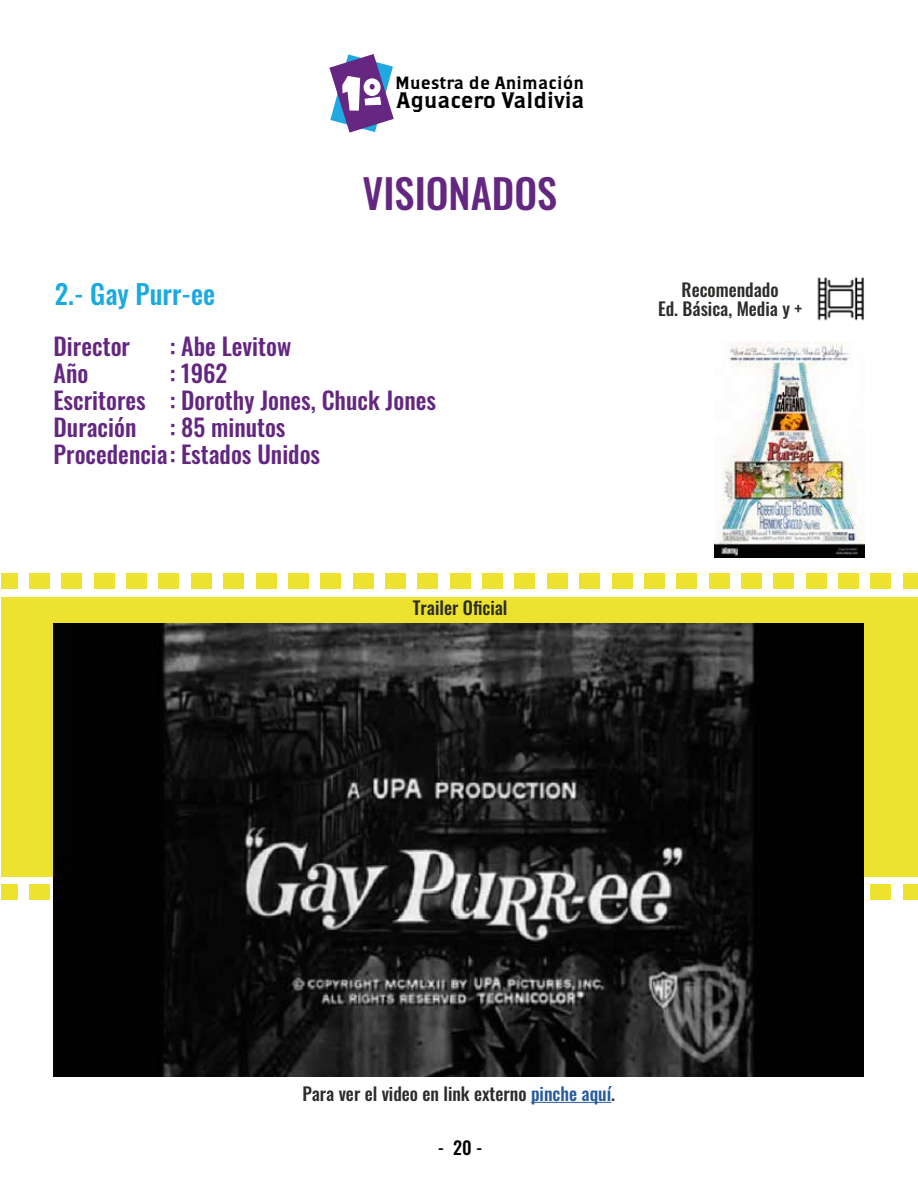
<style>
.page{position:relative;width:918px;height:1188px;background:#fff}
.page>*{position:absolute;margin:0;border:0;box-sizing:border-box;transform-origin:0 0}
.t1{font:500 40.5px "Oswald";color:#642781}
.t2{font:500 27px "Oswald";color:#1aa9e0}
.t3{font:500 24px/27px "Oswald";color:#642781}
.t4{font:22.35px "Brothers OT";color:#000}
.t5{font:500 18px/19.5px "Oswald";color:#2c2c2a;text-align:center}
.t6{font:500 18px "Oswald";color:#000}
.t7{font:17.7px "Brothers OT";letter-spacing:.01em;color:#000}
.s1{color:#275b9b}
</style>
<div class="page">
<div style="left:1px;top:597px;width:917px;height:279px;background:#ece22f"></div>
<div style="left:29px;top:885px;width:21px;height:15px;background:#ece22f"></div>
<div style="left:1px;top:885px;width:16px;height:15px;background:#ece22f"></div>
<div style="left:871px;top:885px;width:20px;height:15px;background:#ece22f"></div>
<div style="left:903px;top:885px;width:15px;height:15px;background:#ece22f"></div>
<div style="left:29px;top:573px;width:21px;height:16px;background:#ece22f"></div>
<div style="left:1px;top:573px;width:16px;height:16px;background:#ece22f"></div>
<div style="left:94px;top:573px;width:21px;height:16px;background:#ece22f"></div>
<div style="left:62px;top:573px;width:20px;height:16px;background:#ece22f"></div>
<div style="left:159px;top:573px;width:20px;height:16px;background:#ece22f"></div>
<div style="left:126px;top:573px;width:21px;height:16px;background:#ece22f"></div>
<div style="left:223px;top:573px;width:21px;height:16px;background:#ece22f"></div>
<div style="left:191px;top:573px;width:21px;height:16px;background:#ece22f"></div>
<div style="left:288px;top:573px;width:21px;height:16px;background:#ece22f"></div>
<div style="left:256px;top:573px;width:20px;height:16px;background:#ece22f"></div>
<div style="left:353px;top:573px;width:20px;height:16px;background:#ece22f"></div>
<div style="left:320px;top:573px;width:21px;height:16px;background:#ece22f"></div>
<div style="left:417px;top:573px;width:21px;height:16px;background:#ece22f"></div>
<div style="left:385px;top:573px;width:21px;height:16px;background:#ece22f"></div>
<div style="left:482px;top:573px;width:21px;height:16px;background:#ece22f"></div>
<div style="left:450px;top:573px;width:21px;height:16px;background:#ece22f"></div>
<div style="left:547px;top:573px;width:21px;height:16px;background:#ece22f"></div>
<div style="left:515px;top:573px;width:20px;height:16px;background:#ece22f"></div>
<div style="left:612px;top:573px;width:20px;height:16px;background:#ece22f"></div>
<div style="left:579px;top:573px;width:21px;height:16px;background:#ece22f"></div>
<div style="left:676px;top:573px;width:21px;height:16px;background:#ece22f"></div>
<div style="left:644px;top:573px;width:21px;height:16px;background:#ece22f"></div>
<div style="left:741px;top:573px;width:21px;height:16px;background:#ece22f"></div>
<div style="left:709px;top:573px;width:20px;height:16px;background:#ece22f"></div>
<div style="left:806px;top:573px;width:21px;height:16px;background:#ece22f"></div>
<div style="left:773px;top:573px;width:21px;height:16px;background:#ece22f"></div>
<div style="left:871px;top:573px;width:20px;height:16px;background:#ece22f"></div>
<div style="left:838px;top:573px;width:21px;height:16px;background:#ece22f"></div>
<div style="left:903px;top:573px;width:15px;height:16px;background:#ece22f"></div>
<img style="left:817px;top:277px;width:47px;height:44px">
<img style="left:715px;top:341px;width:150px;height:216px">
<hr style="left:531px;top:1102px;width:80px;height:1px;background:#275b9b">
<img style="left:54px;top:623px;width:810px;height:454px">
<svg style="left:329px;top:54px;width:65px;height:79px"></svg>
<p class="t7" style="left:395px;top:75px;width:190px">Muestra de Animación</p>
<p class="t4" style="left:397px;top:90px;width:190px">Aguacero Valdivia</p>
<h1 class="t1" style="left:363px;top:172px;width:196px">VISIONADOS</h1>
<p class="t2" style="left:55px;top:280px;width:162px">2.- Gay Purr-ee</p>
<p class="t5" style="left:658px;top:281px;width:146px">Recomendado<br>Ed. Básica, Media y +</p>
<p class="t3" style="left:54px;top:334px;width:268px">Director<br>Año<br>Escritores<br>Duración<br>Procedencia: Estados Unidos</p>
<p class="t3" style="left:170px;top:334px;width:268px">: Abe Levitow<br>: 1962<br>: Dorothy Jones, Chuck Jones : 85 minutos</p>
<p class="t5" style="left:413px;top:600px;width:96px">Trailer Oficial</p>
<p class="t5" style="left:302px;top:1085px;width:314px">Para ver el video en link externo <span class="s1">pinche aquí</span>.</p>
<p class="t6" style="left:438px;top:1139px;width:46px">- 20 -</p>
</div>
